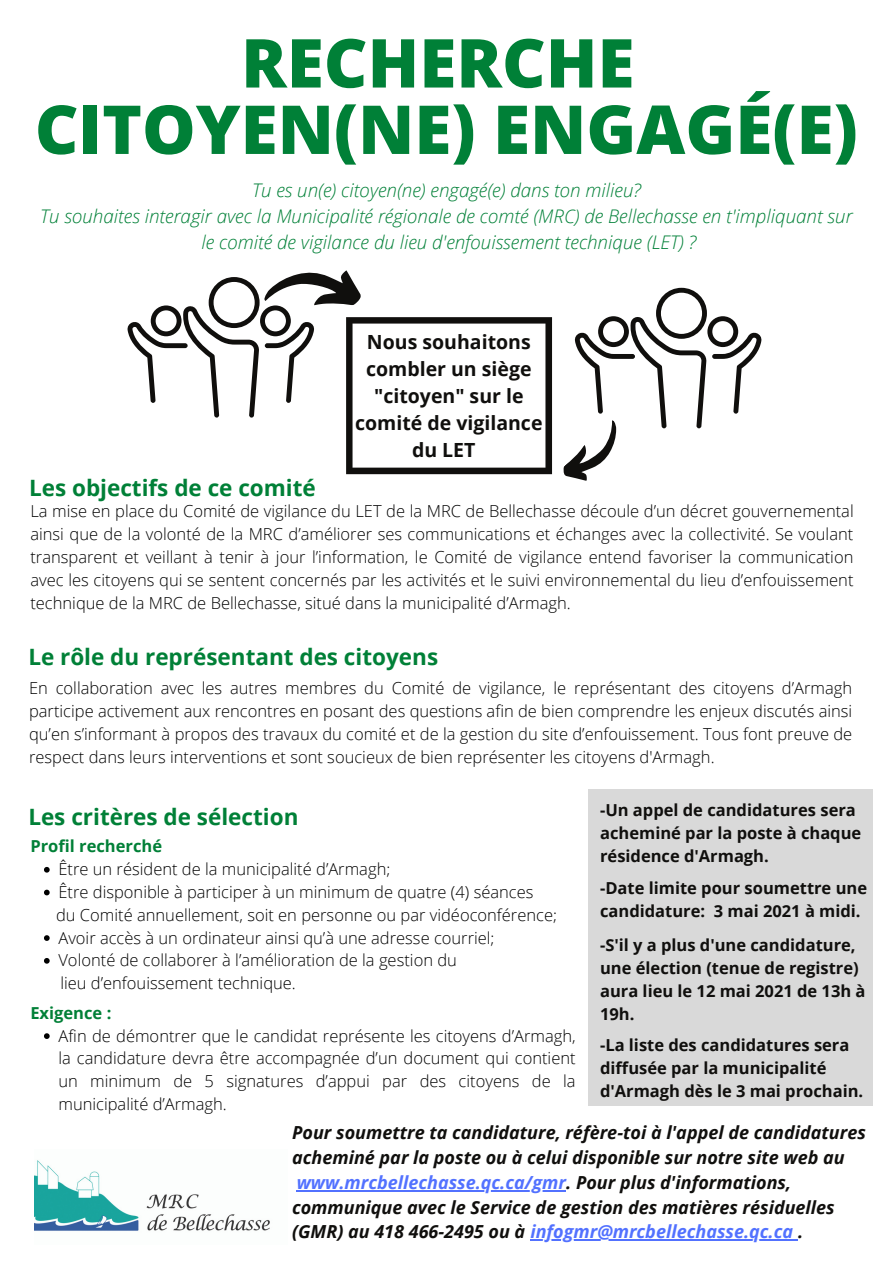
<style>
.page{position:relative;width:893px;height:1263px;background:#fff}
.page>*{position:absolute;margin:0;border:0;box-sizing:border-box;transform-origin:0 0}
.t1{font:800 67.5px "Open Sans";color:#008037}
.t2{font:700 22.5px "Open Sans";color:#008037}
.t3{font:700 19.5px/27px "Open Sans";color:#100f0d;text-align:center}
.t4{font:italic 300 18.75px "Open Sans";color:#008037}
.t5{font:italic 700 18px/24.8px "Open Sans";color:#100f0d}
.t6{font:300 16.5px/23.1px "Open Sans";color:#000;text-align:justify}
.t7{font:700 16.5px/23px "Open Sans";color:#100f0d}
.t8{font:700 16.5px "Open Sans";color:#008037}
.s1{color:#5271ff}
</style>
<div class="page">
<svg style="left:127px;top:270px;width:425px;height:204px"></svg>
<svg style="left:563px;top:288px;width:199px;height:193px"></svg>
<img style="left:35px;top:1160px;width:235px;height:71px">
<div style="left:588px;top:789px;width:284px;height:316px;background:#d9d9d9"></div>
<svg style="left:44px;top:867px;width:6px;height:5px"></svg>
<svg style="left:44px;top:890px;width:6px;height:5px"></svg>
<svg style="left:44px;top:935px;width:6px;height:6px"></svg>
<svg style="left:44px;top:958px;width:6px;height:6px"></svg>
<svg style="left:44px;top:1033px;width:6px;height:6px"></svg>
<hr style="left:297px;top:1190px;width:269px;height:1px;background:#5271ff">
<hr style="left:530px;top:1239px;width:268px;height:2px;background:#5271ff">
<p class="t1" style="left:241px;top:15px;width:395px">RECHERCHE</p>
<p class="t1" style="left:35px;top:82px;width:824px">CITOYEN(NE) ENGAGÉ(E)</p>
<p class="t4" style="left:252px;top:177px;width:390px">Tu es un(e) citoyen(ne) engagé(e) dans ton milieu?</p>
<p class="t4" style="left:40px;top:203px;width:813px">Tu souhaites interagir avec la Municipalité régionale de comté (MRC) de Bellechasse en t'impliquant sur</p>
<p class="t4" style="left:201px;top:229px;width:496px">le comité de vigilance du lieu d'enfouissement technique (LET) ?</p>
<p class="t2" style="left:29px;top:472px;width:288px">Les objectifs de ce comité</p>
<p class="t3" style="left:355px;top:328px;width:189px">Nous souhaitons combler un siège "citoyen" sur le comité de vigilance du LET</p>
<p class="t6" style="left:30px;top:499px;width:825px">La mise en place du Comité de vigilance du LET de la MRC de Bellechasse découle d’un décret gouvernemental ainsi que de la volonté de la MRC d’améliorer ses communications et échanges avec la collectivité. Se voulant transparent et veillant à tenir à jour l’information, le Comité de vigilance entend favoriser la communication avec les citoyens qui se sentent concernés par les activités et le suivi environnemental du lieu d’enfouissement technique de la MRC de Bellechasse, situé dans la municipalité d’Armagh.</p>
<p class="t2" style="left:28px;top:640px;width:411px">Le rôle du représentant des citoyens</p>
<p class="t6" style="left:29px;top:676px;width:825px">En collaboration avec les autres membres du Comité de vigilance, le représentant des citoyens d’Armagh participe activement aux rencontres en posant des questions afin de bien comprendre les enjeux discutés ainsi qu’en s’informant à propos des travaux du comité et de la gestion du site d’enfouissement. Tous font preuve de respect dans leurs interventions et sont soucieux de bien représenter les citoyens d'Armagh.</p>
<p class="t2" style="left:28px;top:801px;width:272px">Les critères de sélection</p>
<p class="t8" style="left:30px;top:835px;width:133px">Profil recherché</p>
<p class="t6" style="left:58px;top:857px;width:333px">Être un résident de la municipalité d’Armagh;</p>
<p class="t6" style="left:58px;top:880px;width:476px">Être disponible à participer à un minimum de quatre (4) séances</p>
<p class="t6" style="left:58px;top:925px;width:437px">Avoir accès à un ordinateur ainsi qu’à une adresse courriel;</p>
<p class="t6" style="left:58px;top:948px;width:400px">Volonté de collaborer à l’amélioration de la gestion du</p>
<p class="t6" style="left:56px;top:903px;width:502px">du Comité annuellement, soit en personne ou par vidéoconférence;</p>
<p class="t6" style="left:60px;top:971px;width:237px">lieu d’enfouissement technique.</p>
<p class="t8" style="left:30px;top:1001px;width:82px">Exigence :</p>
<p class="t6" style="left:58px;top:1024px;width:519px;line-height:22.7px">Afin de démontrer que le candidat représente les citoyens d’Armagh, la candidature devra être accompagnée d’un document qui contient un minimum de 5 signatures d’appui par des citoyens de la municipalité d’Armagh.</p>
<p class="t7" style="left:600px;top:798px;width:263px">-Un appel de candidatures sera acheminé par la poste à chaque résidence d'Armagh.</p>
<p class="t7" style="left:600px;top:876px;width:268px">-Date limite pour soumettre une candidature: 3 mai 2021 à midi.</p>
<p class="t7" style="left:600px;top:933px;width:267px">-S'il y a plus d'une candidature, une élection (tenue de registre) aura lieu le 12 mai 2021 de 13h à<br>19h.</p>
<p class="t7" style="left:600px;top:1033px;width:265px">-La liste des candidatures sera diffusée par la municipalité d'Armagh dès le 3 mai prochain.</p>
<p class="t5" style="left:292px;top:1120px;width:575px">Pour soumettre ta candidature, réfère-toi à l'appel de candidatures acheminé par la poste ou à celui disponible sur notre site web au <span class="s1">www.mrcbellechasse.qc.ca/gmr</span>. Pour plus d'informations, communique avec le Service de gestion des matières résiduelles (GMR) au 418 466-2495 ou à <span class="s1">infogmr@mrcbellechasse.qc.ca</span> .</p>
</div>
